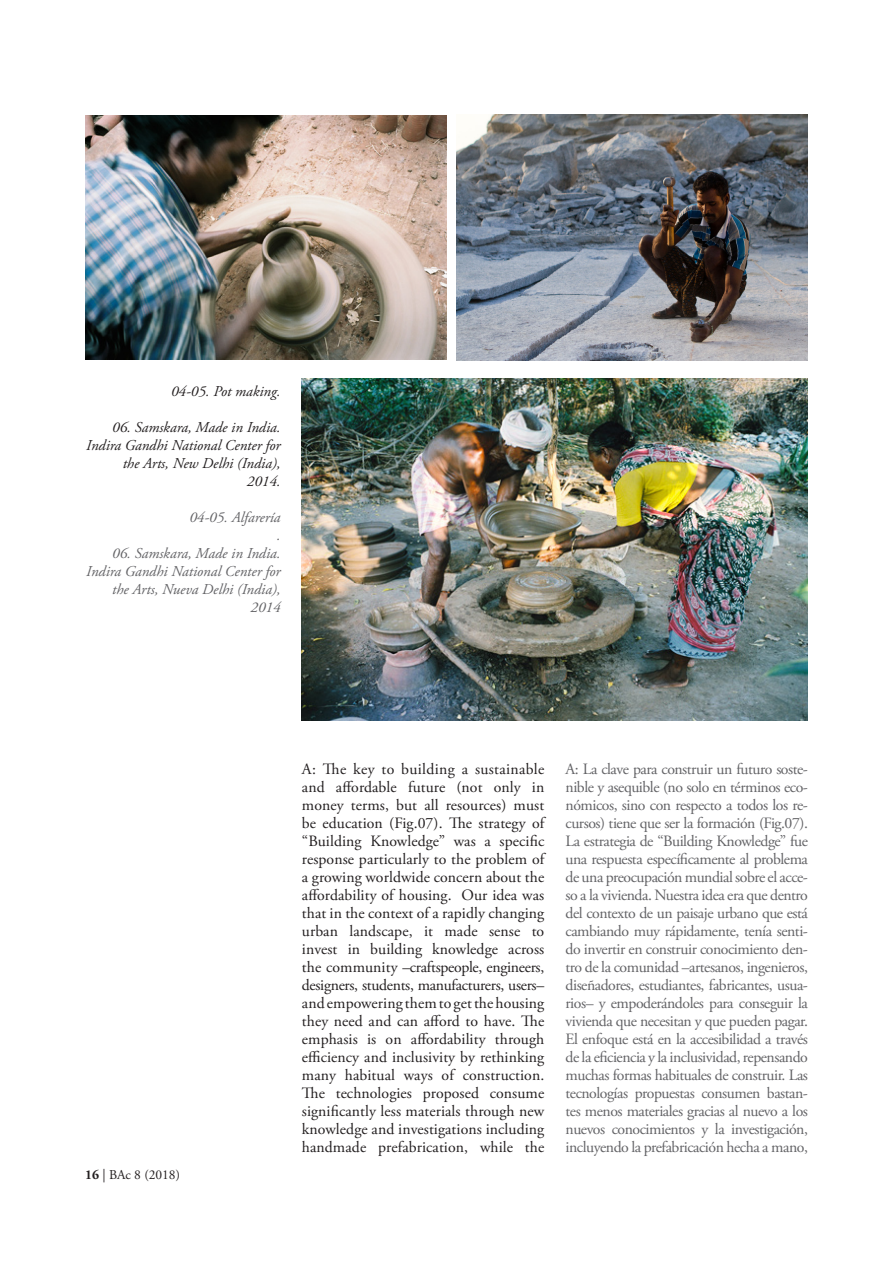
<style>
.page{position:relative;width:893px;height:1263px;background:#fff}
.page>*{position:absolute;margin:0;border:0;box-sizing:border-box;transform-origin:0 0}
.t1{font:15.75px/18px "Adobe Garamond Pro";letter-spacing:-.03em;color:#636366;text-align:justify}
.t2{font:15.75px/18px "Adobe Garamond Pro";letter-spacing:.005em;color:#231f20;text-align:justify}
.t3{font:italic 15px/18px "Adobe Garamond Pro";color:#636366;text-align:right}
.t4{font:italic 15px/18px "Adobe Garamond Pro";color:#231f20;text-align:right}
.t5{font:13.5px "Adobe Garamond Pro";color:#231f20}
.s1{font-weight:700}
</style>
<div class="page">
<img style="left:85px;top:116px;width:361px;height:243px">
<img style="left:456px;top:115px;width:352px;height:245px">
<img style="left:302px;top:378px;width:506px;height:342px">
<img style="left:301px;top:591px;width:248px;height:130px">
<img style="left:562px;top:594px;width:246px;height:127px">
<p class="t4" style="left:171px;top:383px;width:111px">04-05. Pot making.</p>
<p class="t4" style="left:86px;top:419px;width:196px">06. Samskara, Made in India.<br>Indira Gandhi National Center for the Arts, New Delhi (India),</p>
<p class="t4" style="left:247px;top:473px;width:35px">2014.</p>
<p class="t3" style="left:189px;top:509px;width:93px">04-05. Alfarería</p>
<p class="t3" style="left:277px;top:527px;width:5px">.</p>
<p class="t3" style="left:86px;top:545px;width:196px">06. Samskara, Made in India.<br>Indira Gandhi National Center for the Arts, Nueva Delhi (India),</p>
<p class="t3" style="left:251px;top:599px;width:31px">2014</p>
<p class="t5" style="left:85px;top:1167px;width:96px"><span class="s1">16</span> | BAc 8 (2018)</p>
<p class="t2" style="left:302px;top:761px;width:244px">A: The key to building a sustainable and affordable future (not only in money terms, but all resources) must be education (Fig.07). The strategy of “Building Knowledge” was a specific response particularly to the problem of a growing worldwide concern about the affordability of housing. Our idea was that in the context of a rapidly changing urban landscape, it made sense to invest in building knowledge across the community –craftspeople, engineers, designers, students, manufacturers, users– and empowering them to get the housing they need and can afford to have. The emphasis is on affordability through efficiency and inclusivity by rethinking many habitual ways of construction.<br>The technologies proposed consume significantly less materials through new knowledge and investigations including handmade prefabrication, while the</p>
<p class="t1" style="left:566px;top:761px;width:244px">A: La clave para construir un futuro soste&shy;nible y asequible (no solo en términos eco&shy;nómicos, sino con respecto a todos los re&shy;cursos) tiene que ser la formación (Fig.07).<br>La estrategia de “Building Knowledge” fue una respuesta específicamente al problema de una preocupación mundial sobre el acce&shy;so a la vivienda. Nuestra idea era que dentro del contexto de un paisaje urbano que está cambiando muy rápidamente, tenía senti&shy;do invertir en construir conocimiento den&shy;tro de la comunidad –artesanos, ingenieros, diseñadores, estudiantes, fabricantes, usua&shy;rios– y empoderándoles para conseguir la vivienda que necesitan y que pueden pagar.<br>El enfoque está en la accesibilidad a través de la eficiencia y la inclusividad, repensando muchas formas habituales de construir. Las tecnologías propuestas consumen bastan&shy;tes menos materiales gracias al nuevo a los nuevos conocimientos y la investigación, incluyendo la prefabricación hecha a mano,</p>
</div>
